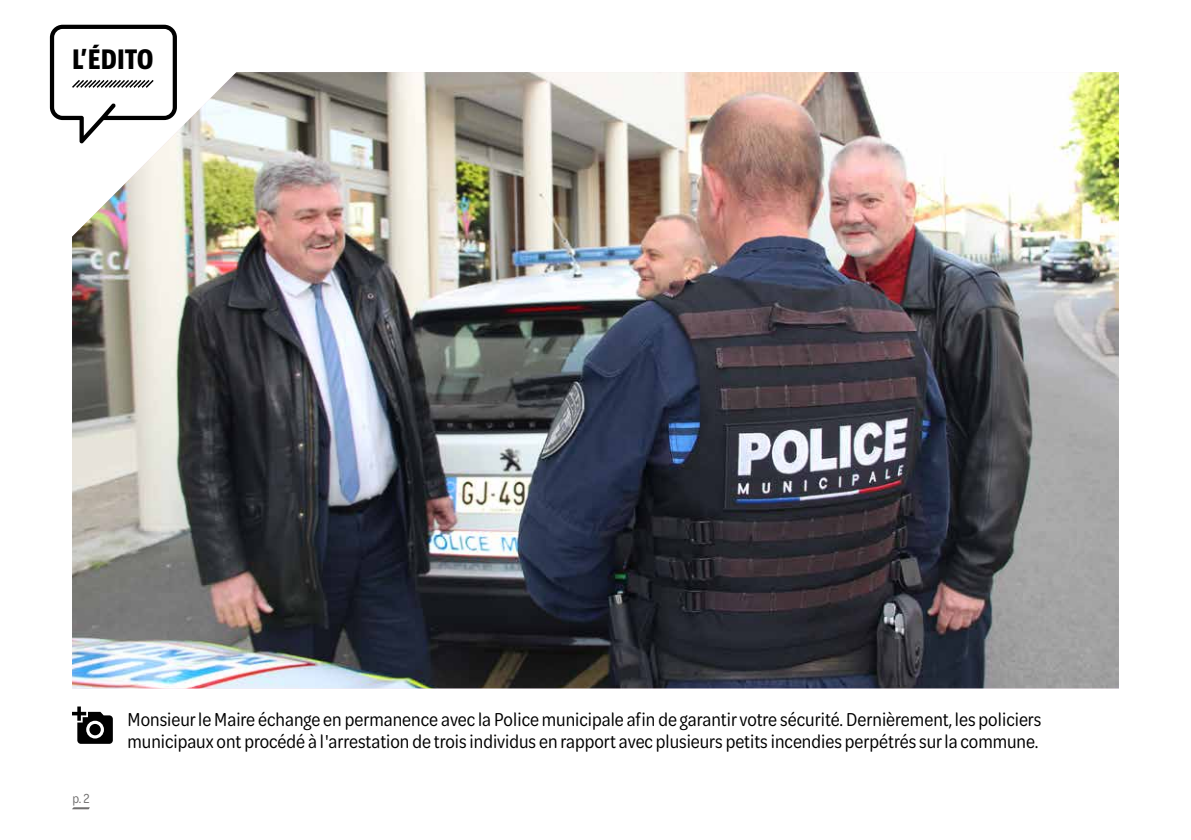
<style>
.page{position:relative;width:1191px;height:840px;background:#fff}
.page>*{position:absolute;margin:0;border:0;box-sizing:border-box;transform-origin:0 0}
.t1{font:700 condensed 26px "Bernina Sans";color:#000}
.t2{font:20px/22px "Omnes Narrow";color:#000}
.t3{font:14px "Omnes Narrow";color:#706f6f}
</style>
<div class="page">
<svg style="left:72px;top:807px;width:18px;height:2px"></svg>
<svg style="left:50px;top:25px;width:127px;height:96px"></svg>
<img style="left:72px;top:72px;width:1047px;height:616px">
<svg style="left:72px;top:706px;width:41px;height:37px"></svg>
<div style="left:89px;top:723px;width:12px;height:11px;background:#000;border-radius:50%"></div>
<h1 class="t1" style="left:72px;top:43px;width:83px">L’ÉDITO</h1>
<p class="t3" style="left:72px;top:789px;width:19px">p. 2</p>
<p class="t2" style="left:128px;top:706px;width:915px">Monsieur le Maire échange en permanence avec la Police municipale afin de garantir votre sécurité. Dernièrement, les policiers municipaux ont procédé à l'arrestation de trois individus en rapport avec plusieurs petits incendies perpétrés sur la commune.</p>
</div>
